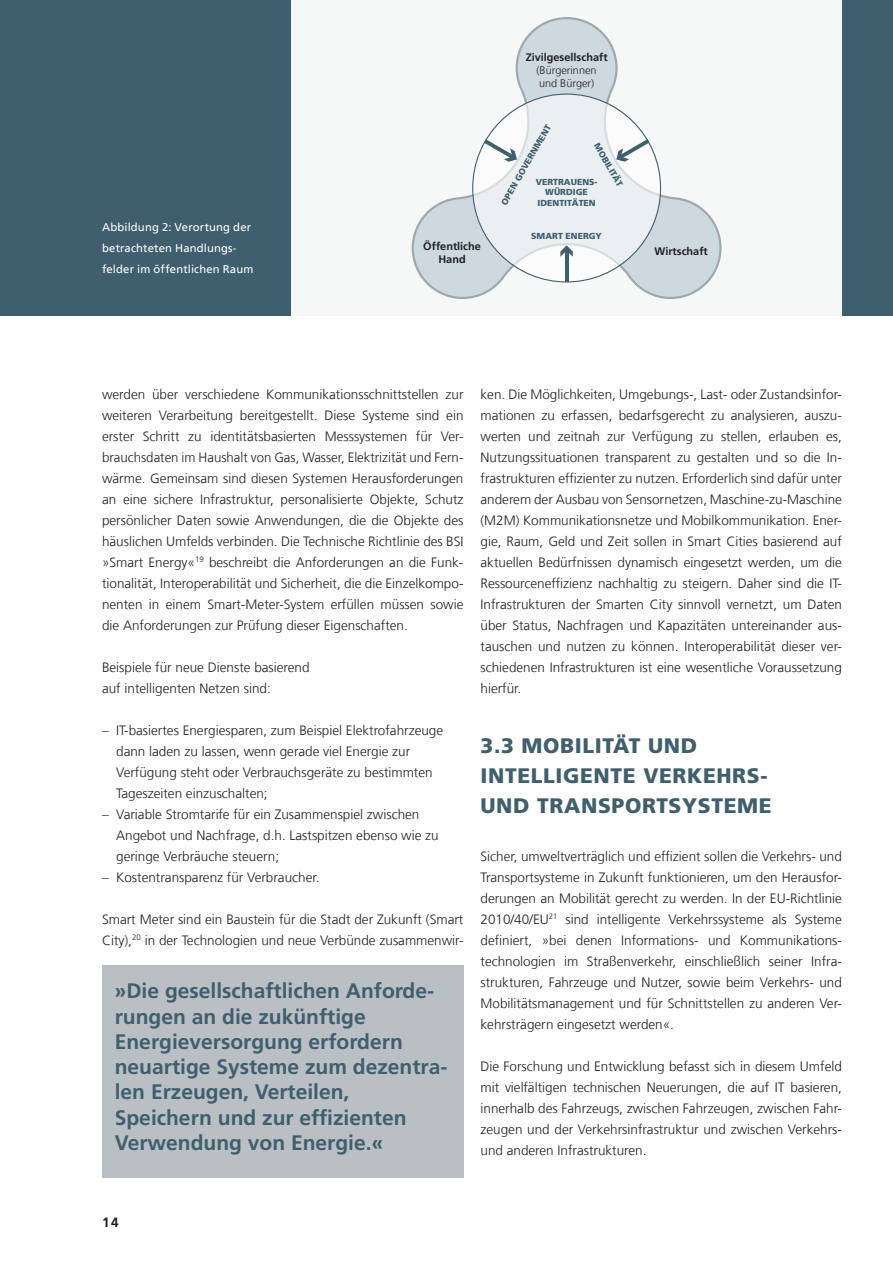
<style>
.page{position:relative;width:893px;height:1263px;background:#fff}
.page>*{position:absolute;margin:0;border:0;box-sizing:border-box;transform-origin:0 0}
.t1{font:700 21px/25.2px "Frutiger LT Com";color:#3f5f6e}
.t2{font:900 21px/30px "Frutiger LT Com";letter-spacing:.03em;color:#3f5f6e}
.t3{font:300 13.5px/21px "Frutiger LT Com";color:#231f20}
.t4{font:700 13.5px "Frutiger LT Com";color:#231f20}
.t5{font:11.25px/21px "Frutiger LT Com";letter-spacing:.015em;color:#fff}
.t6{font:700 10.95px/13px "Frutiger LT Com";color:#231f20;text-align:center}
.t7{font:300 10.95px/13px "Frutiger LT Com";color:#231f20}
.t8{font:900 8.7px/10.5px "Frutiger LT Com";color:#3f5f6e;text-align:center}
</style>
<div class="page">
<div style="left:0;top:0;width:893px;height:315px;background:#3f5f6e"></div>
<div style="left:102px;top:966px;width:361px;height:212px;background:#babfc3"></div>
<div style="left:291px;top:0;width:551px;height:315px;background:#f6f7f7"></div>
<svg style="left:412px;top:17px;width:310px;height:282px"></svg>
<svg style="left:472px;top:94px;width:189px;height:188px"></svg>
<p class="t6" style="left:526px;top:51px;width:83px">Zivilgesellschaft</p>
<p class="t7" style="left:537px;top:64px;width:62px">(Bürgerinnen und Bürger)</p>
<p class="t5" style="left:102px;top:216px;width:153px">Abbildung 2: Verortung der betrachteten Handlungs&shy;felder im öffentlichen Raum</p>
<p class="t8" style="left:499px;top:201px;width:92px;rotate:-60deg">OPEN GOVERNMENT</p>
<p class="t8" style="left:601px;top:141px;width:50px;rotate:60deg">MOBILITÄT</p>
<p class="t8" style="left:536px;top:177px;width:63px">VERTRAUENS-<br>WÜRDIGE<br>IDENTITÄTEN</p>
<p class="t8" style="left:531px;top:231px;width:72px">SMART ENERGY</p>
<p class="t6" style="left:423px;top:240px;width:59px">Öffentliche<br>Hand</p>
<p class="t6" style="left:654px;top:245px;width:55px">Wirtschaft</p>
<p class="t3" style="left:102px;top:384px;width:363px;text-align:justify">werden über verschiedene Kommunikationsschnittstellen zur weiteren Verarbeitung bereitgestellt. Diese Systeme sind ein erster Schritt zu identitätsbasierten Messsystemen für Ver&shy;brauchsdaten im Haushalt von Gas, Wasser, Elektrizität und Fern&shy;wärme. Gemeinsam sind diesen Systemen Herausforderungen an eine sichere Infrastruktur, personalisierte Objekte, Schutz persönlicher Daten sowie Anwendungen, die die Objekte des häuslichen Umfelds verbinden. Die Technische Richtlinie des BSI »Smart Energy«<sup>19</sup> beschreibt die Anforderungen an die Funk&shy;tionalität, Interoperabilität und Sicherheit, die die Einzelkompo&shy;nenten in einem Smart-Meter-System erfüllen müssen sowie die Anforderungen zur Prüfung dieser Eigenschaften.</p>
<p class="t3" style="left:102px;top:657px;width:209px">Beispiele für neue Dienste basierend auf intelligenten Netzen sind:</p>
<p class="t3" style="left:116px;top:720px;width:329px;text-indent:-14px">– IT-basiertes Energiesparen, zum Beispiel Elektrofahrzeuge dann laden zu lassen, wenn gerade viel Energie zur Verfügung steht oder Verbrauchsgeräte zu bestimmten Tageszeiten einzuschalten;</p>
<p class="t3" style="left:116px;top:804px;width:324px;text-indent:-14px">– Variable Stromtarife für ein Zusammenspiel zwischen<br>Angebot und Nachfrage, d.h. Lastspitzen ebenso wie zu geringe Verbräuche steuern;</p>
<p class="t3" style="left:102px;top:867px;width:219px">– Kostentransparenz für Verbraucher.</p>
<p class="t3" style="left:102px;top:909px;width:363px">Smart Meter sind ein Baustein für die Stadt der Zukunft (Smart<br>City),<sup>20</sup> in der Technologien und neue Verbünde zusammenwir-</p>
<h1 class="t1" style="left:115px;top:979px;width:334px">»Die gesellschaftlichen Anforde&shy;rungen an die zukünftige<br>Energieversorgung erfordern neuartige Systeme zum dezentra&shy;len Erzeugen, Verteilen,<br>Speichern und zur effizienten<br>Verwendung von Energie.«</h1>
<p class="t3" style="left:480px;top:384px;width:363px">ken. Die Möglichkeiten, Umgebungs-, Last- oder Zustandsinfor&shy;mationen zu erfassen, bedarfsgerecht zu analysieren, auszu&shy;werten und zeitnah zur Verfügung zu stellen, erlauben es, Nutzungssituationen transparent zu gestalten und so die In-- frastrukturen effizienter zu nutzen. Erforderlich sind dafür unter anderem der Ausbau von Sensornetzen, Maschine-zu-Maschine (M2M) Kommunikationsnetze und Mobilkommunikation. Ener&shy;gie, Raum, Geld und Zeit sollen in Smart Cities basierend auf aktuellen Bedürfnissen dynamisch eingesetzt werden, um die Ressourceneffizienz nachhaltig zu steigern. Daher sind die IT-Infrastrukturen der Smarten City sinnvoll vernetzt, um Daten über Status, Nachfragen und Kapazitäten untereinander aus&shy;tauschen und nutzen zu können. Interoperabilität dieser ver&shy;schiedenen Infrastrukturen ist eine wesentliche Voraussetzung hierfür.</p>
<h1 class="t2" style="left:480px;top:730px;width:293px">3.3 MOBI LITÄT UND<br>INTELLIGENTE VERKEHRS-<br>UND TRANSPORTSYSTEME</h1>
<p class="t3" style="left:480px;top:846px;width:363px;text-align:justify">Sicher, umweltverträglich und effizient sollen die Verkehrs- und Transportsysteme in Zukunft funktionieren, um den Herausfor&shy;derungen an Mobilität gerecht zu werden. In der EU-Richtlinie 2010/40/EU<sup>21</sup> sind intelligente Verkehrssysteme als Systeme definiert, »bei denen Informations- und Kommunikations&shy;technologien im Straßenverkehr, einschließlich seiner Infra&shy;strukturen, Fahrzeuge und Nutzer, sowie beim Verkehrs- und Mobilitätsmanagement und für Schnittstellen zu anderen Ver&shy;kehrsträgern eingesetzt werden«.</p>
<p class="t3" style="left:480px;top:1056px;width:363px;text-align:justify">Die Forschung und Entwicklung befasst sich in diesem Umfeld mit vielfältigen technischen Neuerungen, die auf IT basieren, innerhalb des Fahrzeugs, zwischen Fahrzeugen, zwischen Fahr&shy;zeugen und der Verkehrsinfrastruktur und zwischen Verkehrs&shy;und anderen Infrastrukturen.</p>
<p class="t4" style="left:102px;top:1215px;width:18px">14</p>
</div>
